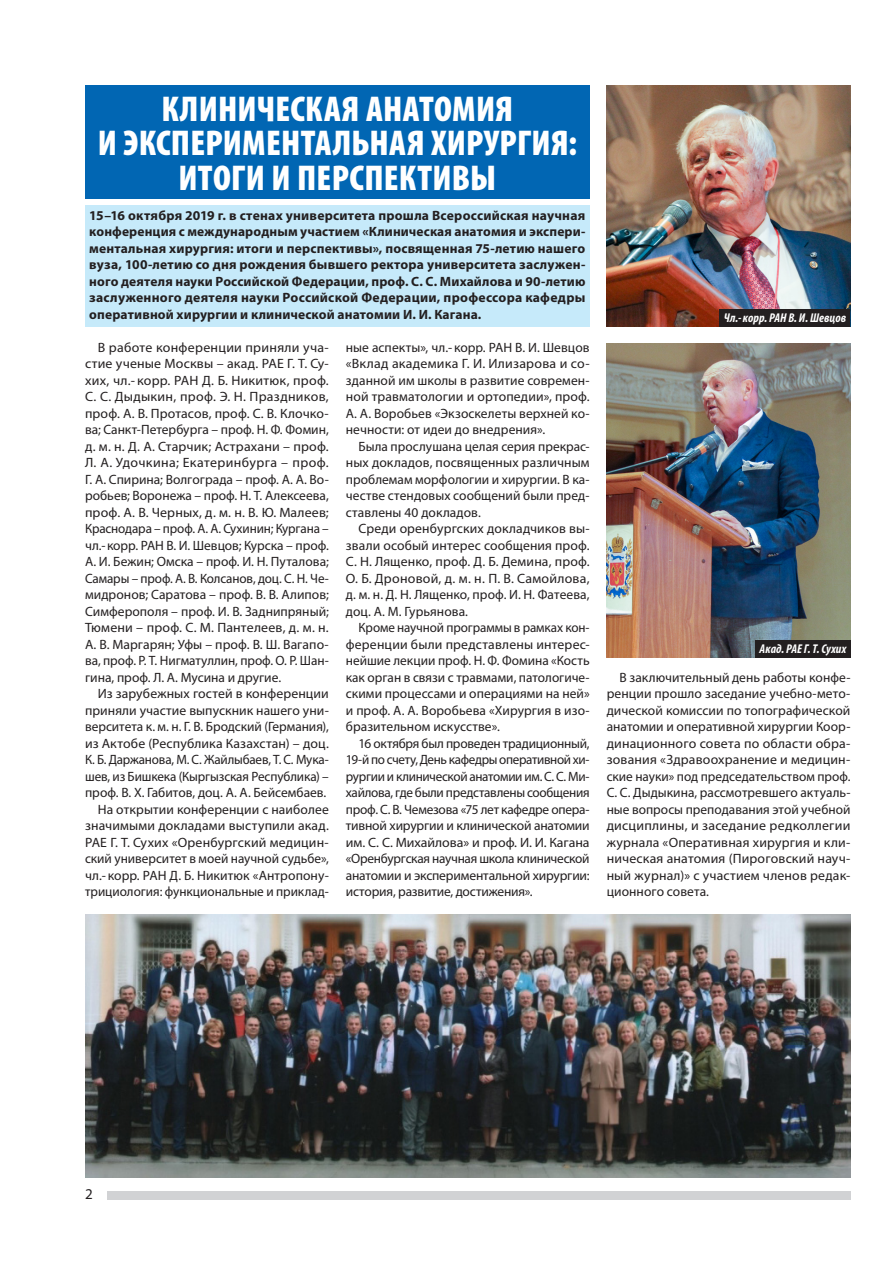
<style>
.page{position:relative;width:893px;height:1263px;background:#fff}
.page>*{position:absolute;margin:0;border:0;box-sizing:border-box;transform-origin:0 0}
.Статья{font:900 condensed 36px/34.5px "Myriad Pro";letter-spacing:.005em;color:#fff;text-align:center}
.t1{font:15px "Myriad Pro";color:#231f20}
.Статья-2{font:13.5px/16.5px "Myriad Pro";letter-spacing:.005em;color:#231f20;text-align:justify}
.Статья-3{font:700 13.5px/16.5px "Myriad Pro";letter-spacing:.01em;color:#231f20;text-align:justify}
.Подпись_И_О__ФАМИЛИЯ{font:italic 700 condensed 12.75px "Myriad Pro";color:#fff}
</style>
<div class="page">
<div style="left:107px;top:1191px;width:743px;height:9px;background:#d1d2d4"></div>
<div style="left:85px;top:205px;width:505px;height:121px;background:#c6eafa"></div>
<div style="left:85px;top:85px;width:505px;height:114px;background:#0166b3"></div>
<img style="left:85px;top:914px;width:765px;height:264px">
<img style="left:607px;top:85px;width:243px;height:241px">
<img style="left:607px;top:344px;width:243px;height:313px">
<div style="left:719px;top:309px;width:131px;height:17px;background:#231f20"></div>
<div style="left:755px;top:640px;width:95px;height:17px;background:#231f20"></div>
<p class="Статья" style="left:98px;top:90px;width:481px">КЛИНИЧЕСКАЯ АНАТОМИЯ<br>И ЭКСПЕРИМЕНТАЛЬНАЯ ХИРУРГИЯ:<br>ИТОГИ И ПЕРСПЕКТИВЫ</p>
<p class="Статья-3" style="left:89px;top:207px;width:498px">15–16 октября 2019 г. в стенах университета прошла Всероссийская научная конференция с международным участием «Клиническая анатомия и экспери&shy;ментальная хирургия: итоги и перспективы», посвященная 75-летию нашего вуза, 100-летию со дня рождения бывшего ректора университета заслужен&shy;ного деятеля науки Российской Федерации, проф. С. С. Михайлова и 90-летию заслуженного деятеля науки Российской Федерации, профессора кафедры оперативной хирургии и клинической анатомии И. И. Кагана.</p>
<p class="Статья-2" style="left:85px;top:339px;width:245px;text-indent:13px">В работе конференции приняли уча&shy;стие ученые Москвы – акад. РАЕ Г. Т. Су&shy;хих, чл.‑ корр. РАН Д. Б. Никитюк, проф.<br>С. С. Дыдыкин, проф. Э. Н. Праздников, проф. А. В. Протасов, проф. С. В. Клочко&shy;ва; Санкт-Петербурга – проф. Н. Ф. Фомин, д. м. н. Д. А. Старчик; Астрахани – проф.<br>Л. А. Удочкина; Екатеринбурга – проф.<br>Г. А. Спирина; Волгограда – проф. А. А. Во&shy;робьев; Воронежа – проф. Н. Т. Алексеева, проф. А. В. Черных, д. м. н. В. Ю. Малеев; Краснодара – проф. А. А. Сухинин; Кургана – чл.‑ корр. РАН В. И. Шевцов; Курска – проф.<br>А. И. Бежин; Омска – проф. И. Н. Путалова; Самары – проф. А. В. Колсанов, доц. С. Н. Че&shy;мидронов; Саратова – проф. В. В. Алипов; Симферополя – проф. И. В. Заднипряный; Тюмени – проф. С. М. Пантелеев, д. м. н.<br>А. В. Маргарян; Уфы – проф. В. Ш. Вагапо&shy;ва, проф. Р. Т. Нигматуллин, проф. О. Р. Шан&shy;гина, проф. Л. А. Мусина и другие.</p>
<p class="Статья-2" style="left:85px;top:685px;width:245px;text-indent:13px">Из зарубежных гостей в конференции приняли участие выпускник нашего уни&shy;верситета к. м. н. Г. В. Бродский (Германия), из Актобе (Республика Казахстан) – доц.<br>К. Б. Даржанова, М. С. Жайлыбаев, Т. С. Мука&shy;шев, из Бишкека (Кыргызская Республика) – проф. В. Х. Габитов, доц. А. А. Бейсембаев.</p>
<p class="Статья-2" style="left:85px;top:801px;width:245px;text-indent:13px">На открытии конференции с наиболее значимыми докладами выступили акад.<br>РАЕ Г. Т. Сухих «Оренбургский медицин&shy;ский университет в моей научной судьбе», чл.‑ корр. РАН Д. Б. Никитюк «Антропону&shy;трициология: функциональные и приклад-</p>
<p class="Статья-2" style="left:346px;top:339px;width:245px">ные аспекты», чл.‑ корр. РАН В. И. Шевцов «Вклад академика Г. И. Илизарова и со&shy;зданной им школы в развитие современ&shy;ной травматологии и ортопедии», проф.<br>А. А. Воробьев «Экзоскелеты верхней ко&shy;нечности: от идеи до внедрения».</p>
<p class="Статья-2" style="left:346px;top:438px;width:245px;text-indent:13px">Была прослушана целая серия прекрас&shy;ных докладов, посвященных различным проблемам морфологии и хирургии. В ка&shy;честве стендовых сообщений были пред&shy;ставлены 40 докладов.</p>
<p class="Статья-2" style="left:346px;top:520px;width:245px;text-indent:13px">Среди оренбургских докладчиков вы&shy;звали особый интерес сообщения проф.<br>С. Н. Лященко, проф. Д. Б. Демина, проф.<br>О. Б. Дроновой, д. м. н. П. В. Самойлова, д. м. н. Д. Н. Лященко, проф. И. Н. Фатеева, доц. А. М. Гурьянова.</p>
<p class="Статья-2" style="left:346px;top:619px;width:245px;text-indent:13px">Кроме научной программы в рамках кон&shy;ференции были представлены интерес&shy;нейшие лекции проф. Н. Ф. Фомина «Кость как орган в связи с травмами, патологиче&shy;скими процессами и операциями на ней» и проф. А. А. Воробьева «Хирургия в изо&shy;бразительном искусстве».</p>
<p class="Статья-2" style="left:346px;top:735px;width:245px;text-indent:13px">16 октября был проведен традиционный, 19-й по счету, День кафедры оперативной хи&shy;рургии и клинической анатомии им. С. С. Ми&shy;хайлова, где были представлены сообщения проф. С. В. Чемезова «75 лет кафедре опера&shy;тивной хирургии и клинической анатомии им. С. С. Михайлова» и проф. И. И. Кагана «Оренбургская научная школа клинической анатомии и экспериментальной хирургии: история, развитие, достижения».</p>
<p class="Подпись_И_О__ФАМИЛИЯ" style="left:724px;top:310px;width:124px">Чл.‑ корр. РАН В. И. Шевцов</p>
<p class="Подпись_И_О__ФАМИЛИЯ" style="left:760px;top:641px;width:88px">Акад. РАЕ Г. Т.Сухих</p>
<p class="Статья-2" style="left:607px;top:669px;width:245px;text-indent:13px">В заключительный день работы конфе&shy;ренции прошло заседание учебно-мето&shy;дической комиссии по топографической анатомии и оперативной хирургии Коор&shy;динационного совета по области обра&shy;зования «Здравоохранение и медицин&shy;ские науки» под председательством проф.<br>С. С. Дыдыкина, рассмотревшего актуаль&shy;ные вопросы преподавания этой учебной дисциплины, и заседание редколлегии журнала «Оперативная хирургия и кли&shy;ническая анатомия (Пироговский науч&shy;ный журнал)» с участием членов редак&shy;ционного совета.</p>
<p class="t1" style="left:85px;top:1185px;width:9px">2</p>
</div>
